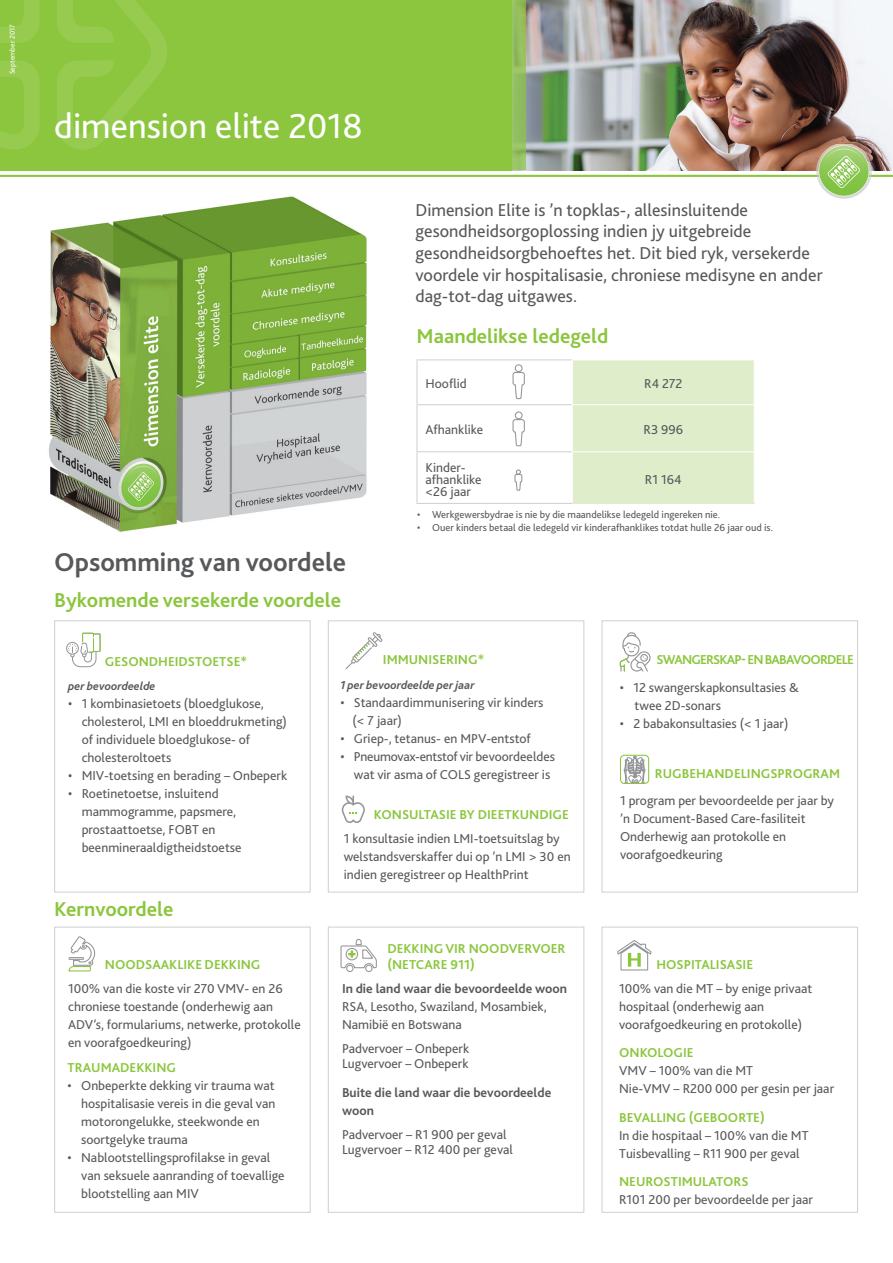
<style>
.page{position:relative;width:893px;height:1263px;background:#fff}
.page>*{position:absolute;margin:0;border:0;box-sizing:border-box;transform-origin:0 0}
.t1{font:36.3px "Bliss 2";color:#fff}
.t2{font:700 27px "Bliss 2";color:#57585a}
.t3{font:700 21px "Bliss 2";color:#8bc63e}
.t4{font:18px/21.6px "Bliss 2";color:#57585a}
.t5{font:13.5px/18px "Bliss 2";color:#57585a}
.t6{font:700 13.5px/16.2px "Bliss 2";color:#8bc63e}
.t7{font:700 13.5px/18px "Bliss 2";color:#57585a}
.t8{font:700 13.5px "Bliss 2";letter-spacing:-.06em;color:#8bc63e}
.t9{font:italic 700 12px "Bliss 2";color:#57585a}
.t10{font:10.5px "Bliss 2";color:#57585a}
.t11{font:7.5px "Bliss 2";color:#fff}
</style>
<div class="page">
<div style="left:54px;top:620px;width:257px;height:272px;border:1px solid #d1d2d4"></div>
<img style="left:49px;top:196px;width:318px;height:336px">
<img style="left:526px;top:0;width:367px;height:170px">
<div style="left:503px;top:0;width:23px;height:170px;background:#94be60"></div>
<div style="left:0;top:0;width:512px;height:170px;background:#8bc63e"></div>
<svg style="left:0;top:0;width:40px;height:150px"></svg>
<svg style="left:57px;top:0;width:110px;height:150px"></svg>
<hr style="left:0;top:175px;width:893px;height:2px;background:#8bc63e">
<div style="left:573px;top:360px;width:181px;height:143px;background:#dfedcb"></div>
<hr style="left:416px;top:359px;width:156px;height:1px;background:#d1d2d4">
<hr style="left:416px;top:360px;width:2px;height:44px;background:#d1d2d4">
<hr style="left:416px;top:404px;width:156px;height:1px;background:#d1d2d4">
<hr style="left:416px;top:405px;width:2px;height:46px;background:#d1d2d4">
<hr style="left:416px;top:451px;width:156px;height:1px;background:#d1d2d4">
<hr style="left:416px;top:452px;width:2px;height:51px;background:#d1d2d4">
<hr style="left:416px;top:503px;width:156px;height:1px;background:#d1d2d4">
<hr style="left:572px;top:404px;width:183px;height:1px;background:#fff">
<hr style="left:572px;top:451px;width:183px;height:1px;background:#fff">
<hr style="left:572px;top:503px;width:183px;height:1px;background:#dfedcb">
<svg style="left:512px;top:364px;width:13px;height:127px"></svg>
<div style="left:328px;top:620px;width:256px;height:272px;border:1px solid #d1d2d4"></div>
<div style="left:601px;top:620px;width:257px;height:272px;border:1px solid #d1d2d4"></div>
<div style="left:54px;top:926px;width:257px;height:287px;border:1px solid #d1d2d4"></div>
<div style="left:328px;top:926px;width:256px;height:287px;border:1px solid #d1d2d4"></div>
<div style="left:601px;top:926px;width:257px;height:287px;border:1px solid #d1d2d4"></div>
<svg style="left:66px;top:633px;width:35px;height:34px"></svg>
<svg style="left:345px;top:632px;width:38px;height:37px"></svg>
<svg style="left:620px;top:632px;width:31px;height:40px"></svg>
<svg style="left:623px;top:754px;width:23px;height:28px"></svg>
<div style="left:620px;top:755px;width:29px;height:29px;border:1px solid #8bc63e;border-radius:4px"></div>
<svg style="left:68px;top:936px;width:28px;height:36px"></svg>
<svg style="left:340px;top:939px;width:37px;height:33px"></svg>
<svg style="left:617px;top:940px;width:35px;height:31px"></svg>
<svg style="left:342px;top:796px;width:23px;height:27px"></svg>
<svg style="left:816px;top:144px;width:56px;height:55px"></svg>
<p class="t11" style="left:8px;top:74px;width:51px;rotate:-90deg">September 2017</p>
<h1 class="t1" style="left:54px;top:104px;width:310px">dimension elite 2018</h1>
<h2 class="t2" style="left:54px;top:545px;width:294px">Opsomming van voordele</h2>
<h3 class="t3" style="left:54px;top:587px;width:288px">Bykomende versekerde voordele</h3>
<p class="t4" style="left:415px;top:198px;width:409px">Dimension Elite is ’n topklas-, allesinsluitende gesondheidsorgoplossing indien jy uitgebreide gesondheidsorgbehoeftes het. Dit bied ryk, versekerde voordele vir hospitalisasie, chroniese medisyne en ander dag-tot-dag uitgawes.</p>
<h3 class="t3" style="left:416px;top:323px;width:194px">Maandelikse ledegeld</h3>
<p class="t5" style="left:425px;top:374px;width:43px">Hooflid</p>
<p class="t5" style="left:644px;top:375px;width:40px">R4 272</p>
<p class="t5" style="left:425px;top:420px;width:59px">Afhanklike</p>
<p class="t5" style="left:643px;top:420px;width:41px">R3 996</p>
<p class="t5" style="left:425px;top:461px;width:58px;line-height:12px">Kinder&shy;afhanklike &lt;26 jaar</p>
<p class="t5" style="left:645px;top:470px;width:38px">R1 164</p>
<p class="t10" style="left:417px;top:508px;width:305px">• Werkgewersbydrae is nie by die maandelikse ledegeld ingereken nie.</p>
<p class="t10" style="left:417px;top:521px;width:357px">• Ouer kinders betaal die ledegeld vir kinderafhanklikes totdat hulle 26 jaar oud is.</p>
<p class="t6" style="left:105px;top:653px;width:144px">GESONDHEIDSTOETSE*</p>
<p class="t6" style="left:383px;top:651px;width:103px">IMMUNISERING*</p>
<p class="t9" style="left:68px;top:679px;width:89px">per bevoordeelde</p>
<p class="t5" style="left:82px;top:695px;width:207px;text-indent:-14px">• 1 kombinasietoets (bloedglukose, cholesterol, LMI en bloeddrukmeting) of individuele bloedglukose- of cholesteroltoets</p>
<p class="t5" style="left:68px;top:766px;width:221px">• MIV-toetsing en berading – Onbeperk</p>
<p class="t5" style="left:82px;top:784px;width:161px;text-indent:-14px">• Roetinetoetse, insluitend mammogramme, papsmere, prostaattoetse, FOBT en beenmineraaldigtheidstoetse</p>
<h3 class="t3" style="left:54px;top:896px;width:121px">Kernvoordele</h3>
<p class="t6" style="left:105px;top:956px;width:157px">NOODSAAKLIKE DEKKING</p>
<p class="t5" style="left:68px;top:979px;width:234px">100% van die koste vir 270 VMV- en 26 chroniese toestande (onderhewig aan ADV’s, formulariums, netwerke, protokolle en voorafgoedkeuring)</p>
<p class="t6" style="left:68px;top:1059px;width:110px">TRAUMADEKKING</p>
<p class="t5" style="left:81px;top:1076px;width:196px;text-indent:-14px">• Onbeperkte dekking vir trauma wat hospitalisasie vereis in die geval van motorongelukke, steekwonde en soortgelyke trauma</p>
<p class="t5" style="left:81px;top:1148px;width:205px;text-indent:-14px">• Nablootstellingsprofilakse in geval van seksuele aanranding of toevallige blootstelling aan MIV</p>
<p class="t9" style="left:340px;top:678px;width:136px">1 per bevoordeelde per jaar</p>
<p class="t5" style="left:352px;top:693px;width:193px;text-indent:-12px">• Standaardimmunisering vir kinders (&lt; 7 jaar)</p>
<p class="t5" style="left:340px;top:729px;width:192px">• Griep-, tetanus- en MPV-entstof</p>
<p class="t5" style="left:354px;top:747px;width:203px;text-indent:-14px">• Pneumovax-entstof vir bevoordeeldes wat vir asma of COLS geregistreer is</p>
<p class="t6" style="left:374px;top:806px;width:196px">KONSULTASIE BY DIEETKUNDIGE</p>
<p class="t5" style="left:344px;top:829px;width:228px">1 konsultasie indien LMI-toetsuitslag by welstandsverskaffer dui op ’n LMI &gt; 30 en indien geregistreer op HealthPrint</p>
<p class="t6" style="left:387px;top:939px;width:180px">DEKKING VIR NOODVERVOER (NETCARE 911)</p>
<p class="t7" style="left:342px;top:979px;width:227px">In die land waar die bevoordeelde woon</p>
<p class="t5" style="left:342px;top:997px;width:206px">RSA, Lesotho, Swaziland, Mosambiek,<br>Namibië en Botswana</p>
<p class="t5" style="left:342px;top:1041px;width:129px;line-height:15px">Padvervoer – Onbeperk<br>Lugvervoer – Onbeperk</p>
<p class="t7" style="left:342px;top:1083px;width:211px">Buite die land waar die bevoordeelde woon</p>
<p class="t5" style="left:342px;top:1126px;width:173px;line-height:15px">Padvervoer – R1 900 per geval<br>Lugvervoer – R12 400 per geval</p>
<p class="t8" style="left:656px;top:651px;width:199px">SWANGERSKAP- EN BABAVOORDELE</p>
<p class="t5" style="left:635px;top:678px;width:166px;text-indent:-15px">• 12 swangerskapkonsultasies &amp; twee 2D-sonars</p>
<p class="t5" style="left:620px;top:714px;width:170px">• 2 babakonsultasies (&lt; 1 jaar)</p>
<p class="t6" style="left:655px;top:765px;width:187px">RUGBEHANDELINGSPROGRAM</p>
<p class="t5" style="left:620px;top:791px;width:216px">1 program per bevoordeelde per jaar by ’n Document-Based Care-fasiliteit<br>Onderhewig aan protokolle en voorafgoedkeuring</p>
<p class="t6" style="left:656px;top:956px;width:98px">HOSPITALISASIE</p>
<p class="t5" style="left:619px;top:979px;width:195px">100% van die MT – by enige privaat hospitaal (onderhewig aan voorafgoedkeuring en protokolle)</p>
<p class="t6" style="left:619px;top:1044px;width:76px">ONKOLOGIE</p>
<p class="t5" style="left:619px;top:1062px;width:217px">VMV – 100% van die MT<br>Nie-VMV – R200 000 per gesin per jaar</p>
<p class="t6" style="left:619px;top:1109px;width:147px">BEVALLING (GEBOORTE)</p>
<p class="t5" style="left:619px;top:1126px;width:191px">In die hospitaal – 100% van die MT<br>Tuisbevalling – R11 900 per geval</p>
<p class="t6" style="left:619px;top:1173px;width:131px">NEUROSTIMULATORS</p>
<p class="t5" style="left:619px;top:1191px;width:195px">R101 200 per bevoordeelde per jaar</p>
</div>
